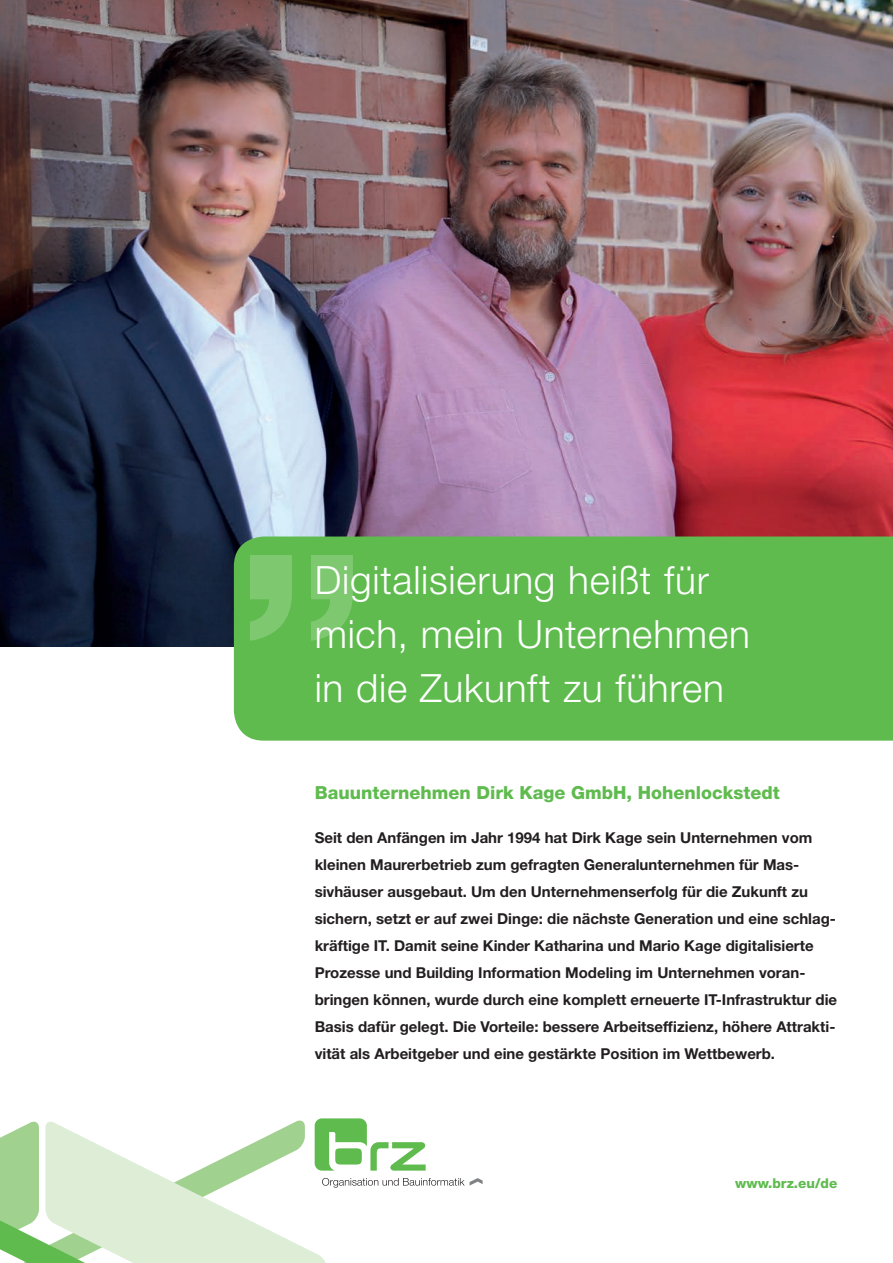
<style>
.page{position:relative;width:893px;height:1263px;background:#fff}
.page>*{position:absolute;margin:0;border:0;box-sizing:border-box;transform-origin:0 0}
.t1{font:300 39px/54px "Helvetica Neue LT Std";letter-spacing:.02em;color:#fff}
._01_Bezeichnung_bold{font:800 18px "Helvetica Neue LT Std";color:#5fbb4e}
._01_Anreiser_bold_sc{font:700 15px/27px "Helvetica Neue LT Std";color:#231f20}
.t2{font:800 13.5px "Helvetica Neue LT Std";color:#5fbb4e}
</style>
<div class="page">
<img style="left:0;top:0;width:893px;height:647px">
<svg style="left:0;top:1118px;width:483px;height:145px"></svg>
<div style="left:234px;top:536px;width:659px;height:205px;background:#5fbb4e"></div>
<svg style="left:250px;top:555px;width:103px;height:86px;background:#72c363"></svg>
<p class="t1" style="left:315px;top:552px;width:396px">Digitalisierung heißt für</p>
<p class="t1" style="left:315px;top:606px;width:437px">mich, mein Unternehmen in die Zukunft zu führen</p>
<p class="_01_Bezeichnung_bold" style="left:315px;top:782px;width:467px">Bauunternehmen Dirk Kage GmbH, Hohenlockstedt</p>
<p class="_01_Anreiser_bold_sc" style="left:315px;top:824px;width:524px">Seit den Anfängen im Jahr 1994 hat Dirk Kage sein Unternehmen vom kleinen Maurerbetrieb zum gefragten Generalunternehmen für Mas&shy;sivhäuser ausgebaut. Um den Unternehmenserfolg für die Zukunft zu sichern, setzt er auf zwei Dinge: die nächste Generation und eine schlag&shy;kräftige IT. Damit seine Kinder Katharina und Mario Kage digitalisierte Prozesse und Building Information Modeling im Unternehmen voran&shy;bringen können, wurde durch eine komplett erneuerte IT-Infrastruktur die Basis dafür gelegt. Die Vorteile: bessere Arbeitseffizienz, höhere Attrakti&shy;vität als Arbeitgeber und eine gestärkte Position im Wettbewerb.</p>
<p class="t2" style="left:735px;top:1175px;width:104px">www.brz.eu/de</p>
</div>
